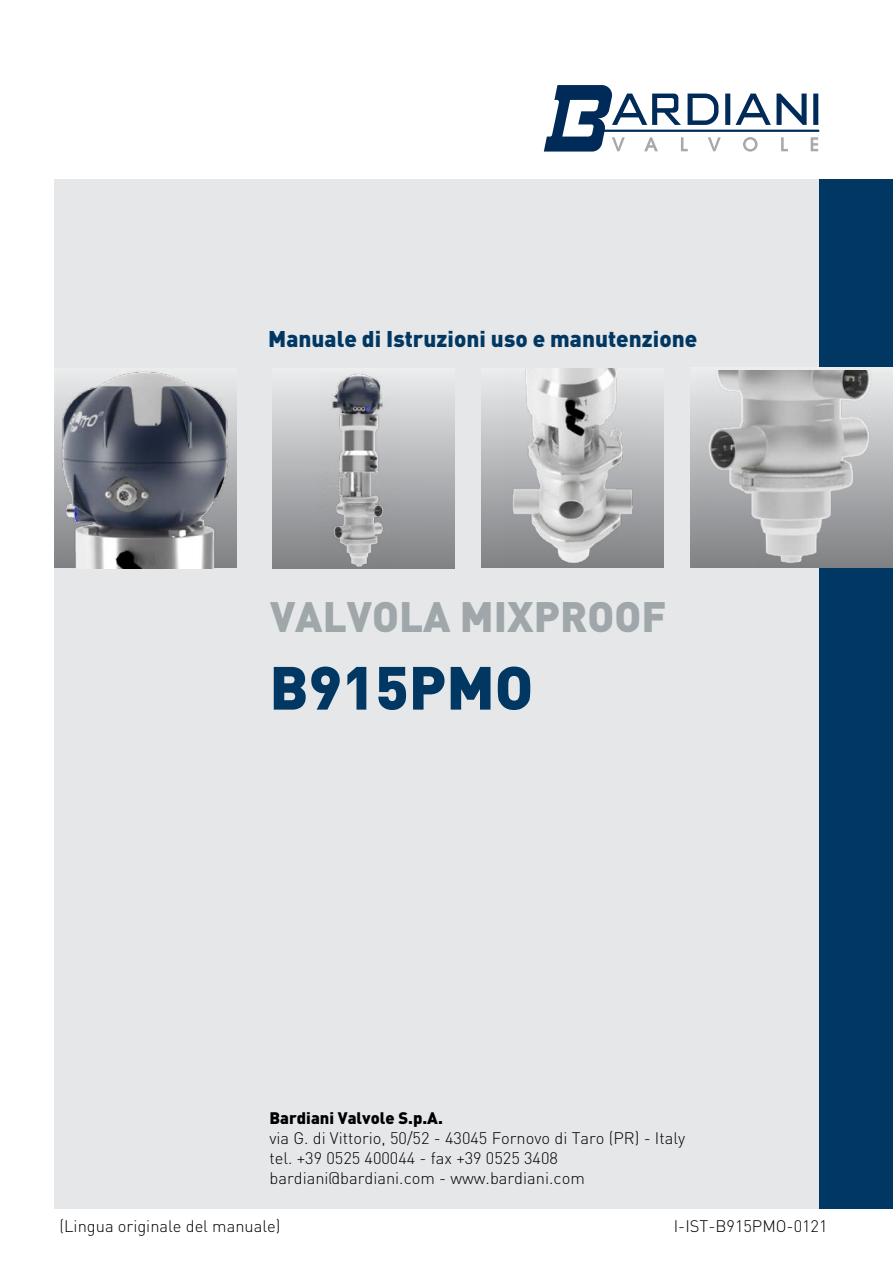
<style>
.page{position:relative;width:893px;height:1263px;background:#fff}
.page>*{position:absolute;margin:0;border:0;box-sizing:border-box;transform-origin:0 0}
.t1{font:900 60px "DIN";color:#003863}
.t2{font:900 42px "DIN";color:#a0a7ab}
.t3{font:900 22.5px "DIN";color:#003863}
.t4{font:300 16.5px/19.8px "DIN";color:#000}
.t5{font:900 16.5px "DIN";color:#000}
</style>
<div class="page">
<div style="left:54px;top:180px;width:829px;height:1029px;background:#e6e7e8"></div>
<div style="left:819px;top:180px;width:74px;height:1029px;background:#003863"></div>
<svg style="left:544px;top:85px;width:275px;height:67px"></svg>
<div style="left:690px;top:367px;width:203px;height:201px;background:linear-gradient(to bottom,#ecedee,#7e8083)"></div>
<div style="left:54px;top:368px;width:182px;height:199px;background:linear-gradient(to bottom,#eaebed,#7e8083)"></div>
<div style="left:272px;top:369px;width:182px;height:199px;background:linear-gradient(to bottom,#ebecee,#7f8184)"></div>
<div style="left:481px;top:368px;width:182px;height:199px;background:linear-gradient(to bottom,#ebecee,#7f8184)"></div>
<img style="left:57px;top:369px;width:179px;height:199px">
<img style="left:318px;top:370px;width:81px;height:197px">
<img style="left:504px;top:369px;width:136px;height:199px">
<img style="left:697px;top:370px;width:196px;height:197px">
<h3 class="t3" style="left:268px;top:329px;width:430px">Manuale di Istruzioni uso e manutenzione</h3>
<h2 class="t2" style="left:270px;top:598px;width:398px">VALVOLA MIXPROOF</h2>
<h1 class="t1" style="left:269px;top:654px;width:265px">B915PMO</h1>
<p class="t5" style="left:269px;top:1111px;width:175px">Bardiani Valvole S.p.A.</p>
<p class="t4" style="left:269px;top:1129px;width:417px">via G. di Vittorio, 50/52 - 43045 Fornovo di Taro (PR) - Italy tel. +39 0525 400044 - fax +39 0525 3408 bardiani@bardiani.com - www.bardiani.com</p>
<p class="t4" style="left:674px;top:1217px;width:155px">I-IST-B915PMO-0121</p>
<p class="t4" style="left:60px;top:1217px;width:223px">(Lingua originale del manuale)</p>
</div>
